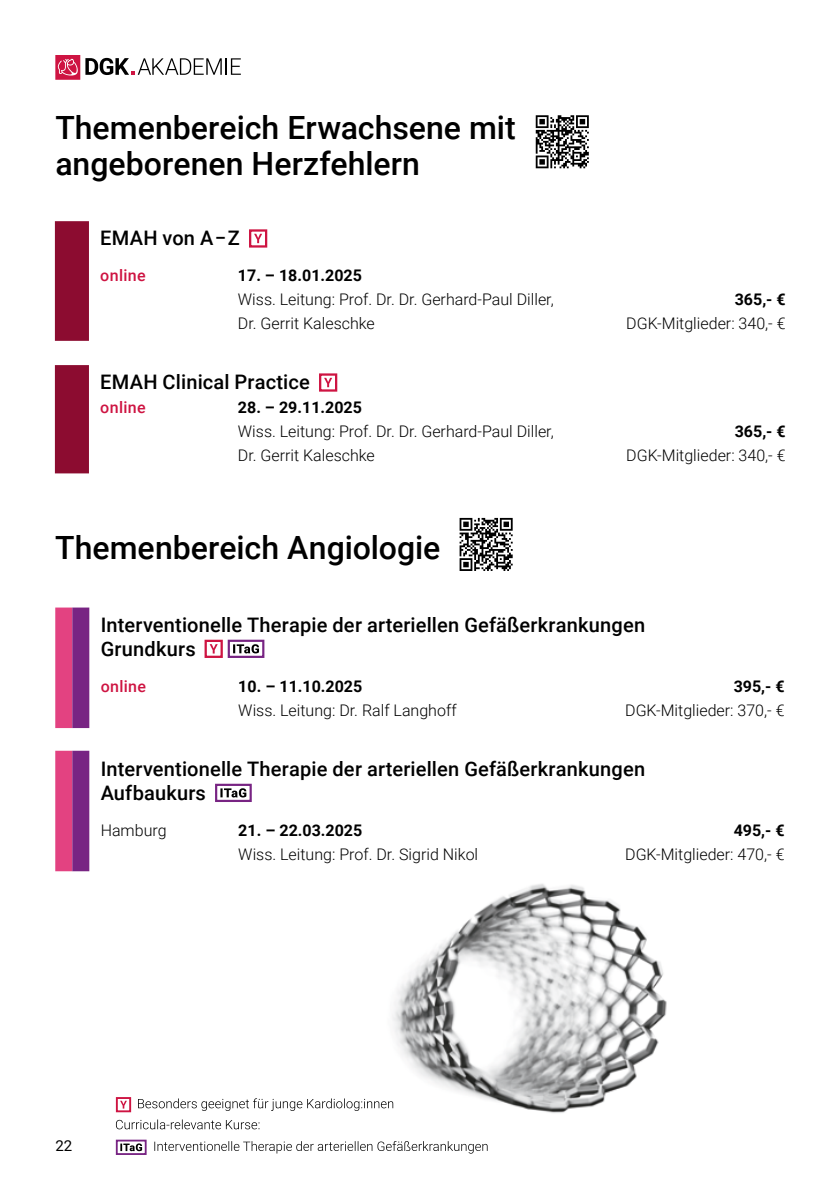
<style>
.page{position:relative;width:840px;height:1191px;background:#fff}
.page>*{position:absolute;margin:0;border:0;box-sizing:border-box;transform-origin:0 0}
.t1{font:500 32px/36px "Roboto";color:#000}
.t2{font:500 20px/24px "Roboto";letter-spacing:.01em;color:#000}
.t3{font:300 16px/24px "Roboto";color:#000}
.t4{font:700 16px "Roboto";color:#000}
.t5{font:500 16px "Roboto";letter-spacing:.02em;color:#ce1442}
.t6{font:15px "Roboto";color:#000}
</style>
<div class="page">
<svg style="left:55px;top:55px;width:186px;height:24px"></svg>
<svg style="left:55px;top:221px;width:34px;height:252px;background:#972344"></svg>
<svg style="left:249px;top:229px;width:19px;height:19px"></svg>
<svg style="left:319px;top:373px;width:19px;height:19px"></svg>
<svg style="left:535px;top:115px;width:54px;height:54px"></svg>
<svg style="left:535px;top:115px;width:53px;height:53px"></svg>
<svg style="left:460px;top:517px;width:53px;height:49px"></svg>
<svg style="left:459px;top:518px;width:53px;height:53px"></svg>
<img style="left:392px;top:884px;width:275px;height:229px">
<svg style="left:55px;top:607px;width:34px;height:264px;background:#b7488e"></svg>
<svg style="left:204px;top:639px;width:61px;height:19px"></svg>
<svg style="left:215px;top:783px;width:37px;height:19px"></svg>
<svg style="left:116px;top:1119px;width:143px;height:10px"></svg>
<svg style="left:115px;top:1097px;width:17px;height:16px"></svg>
<svg style="left:138px;top:1098px;width:255px;height:13px"></svg>
<svg style="left:154px;top:1141px;width:333px;height:12px"></svg>
<svg style="left:115px;top:1139px;width:32px;height:16px"></svg>
<h1 class="t1" style="left:55px;top:109px;width:461px">Themenbereich Erwachsene mit angeborenen Herzfehlern</h1>
<p class="t2" style="left:100px;top:225px;width:141px">EMAH von A – Z</p>
<p class="t5" style="left:100px;top:264px;width:47px">online</p>
<p class="t4" style="left:238px;top:264px;width:125px">17. – 18.01.2025</p>
<p class="t3" style="left:238px;top:287px;width:317px">Wiss. Leitung: Prof. Dr. Dr. Gerhard-Paul Diller,<br>Dr. Gerrit Kaleschke</p>
<p class="t4" style="left:734px;top:288px;width:52px">365,- €</p>
<p class="t3" style="left:626px;top:311px;width:161px">DGK-Mitglieder: 340,- €</p>
<p class="t2" style="left:100px;top:369px;width:211px">EMAH Clinical Practice</p>
<p class="t5" style="left:100px;top:396px;width:47px">online</p>
<p class="t4" style="left:238px;top:396px;width:125px">28. – 29.11.2025</p>
<p class="t3" style="left:238px;top:419px;width:317px">Wiss. Leitung: Prof. Dr. Dr. Gerhard-Paul Diller,<br>Dr. Gerrit Kaleschke</p>
<p class="t4" style="left:734px;top:420px;width:52px">365,- €</p>
<p class="t3" style="left:626px;top:443px;width:161px">DGK-Mitglieder: 340,- €</p>
<h1 class="t1" style="left:55px;top:529px;width:386px">Themenbereich Angiologie</h1>
<p class="t2" style="left:101px;top:611px;width:545px">Interventionelle Therapie der arteriellen Gefäßerkrankungen<br>Grundkurs</p>
<p class="t5" style="left:101px;top:674px;width:47px">online</p>
<p class="t4" style="left:238px;top:674px;width:125px">10. – 11.10.2025</p>
<p class="t3" style="left:238px;top:697px;width:220px">Wiss. Leitung: Dr. Ralf Langhoff</p>
<p class="t4" style="left:733px;top:674px;width:52px">395,- €</p>
<p class="t3" style="left:624px;top:697px;width:161px">DGK-Mitglieder: 370,- €</p>
<p class="t2" style="left:101px;top:755px;width:545px">Interventionelle Therapie der arteriellen Gefäßerkrankungen<br>Aufbaukurs</p>
<p class="t3" style="left:101px;top:817px;width:67px">Hamburg</p>
<p class="t4" style="left:238px;top:818px;width:125px">21. – 22.03.2025</p>
<p class="t3" style="left:238px;top:841px;width:241px">Wiss. Leitung: Prof. Dr. Sigrid Nikol</p>
<p class="t4" style="left:733px;top:818px;width:52px">495,- €</p>
<p class="t3" style="left:624px;top:841px;width:161px">DGK-Mitglieder: 470,- €</p>
<p class="t6" style="left:55px;top:1135px;width:18px">22</p>
</div>
